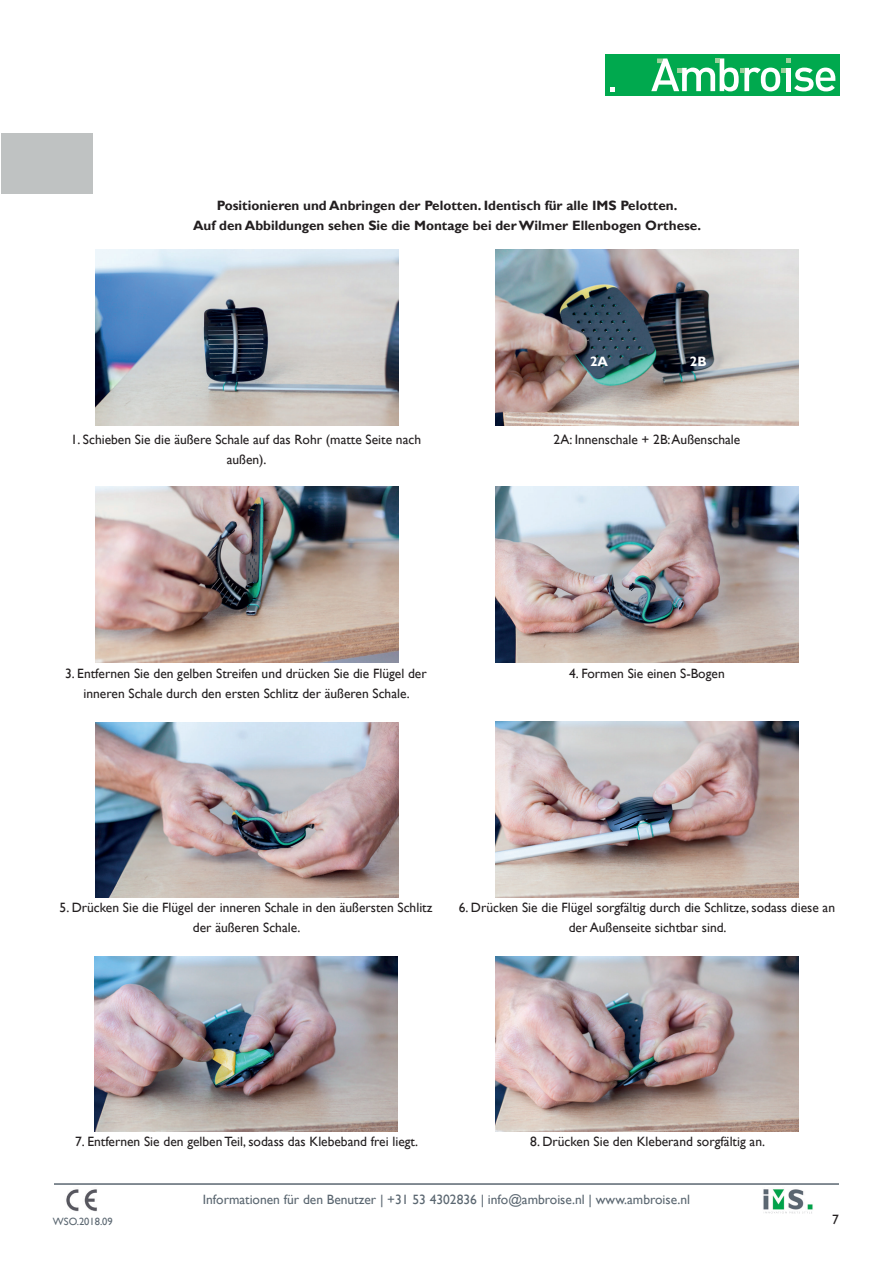
<style>
.page{position:relative;width:893px;height:1263px;background:#fff}
.page>*{position:absolute;margin:0;border:0;box-sizing:border-box;transform-origin:0 0}
.t1{font:13.5px/19.5px "Gill Sans";color:#231f20;text-align:center}
.t2{font:700 13.5px/19.5px "Gill Sans";color:#231f20;text-align:center}
.t3{font:13.5px "Gill Sans";color:#5b6771}
.t4{font:700 13.5px "Gill Sans";color:#fff}
.t5{font:10.5px "Gill Sans";color:#5b6771}
</style>
<div class="page">
<hr style="left:54px;top:1183px;width:785px;height:2px;background:#5b6771">
<div style="left:606px;top:54px;width:234px;height:42px;background:#00a94e"></div>
<svg style="left:651px;top:58px;width:184px;height:33px"></svg>
<svg style="left:610px;top:87px;width:5px;height:4px"></svg>
<img style="left:763px;top:1189px;width:50px;height:25px">
<img style="left:66px;top:1189px;width:31px;height:23px">
<div style="left:1px;top:133px;width:91px;height:60px;background:#bfc2c2"></div>
<img style="left:95px;top:250px;width:304px;height:175px">
<img style="left:495px;top:250px;width:304px;height:175px">
<img style="left:95px;top:486px;width:304px;height:177px">
<img style="left:495px;top:487px;width:304px;height:175px">
<img style="left:95px;top:722px;width:304px;height:176px">
<img style="left:495px;top:722px;width:304px;height:176px">
<img style="left:94px;top:956px;width:304px;height:176px">
<img style="left:495px;top:956px;width:304px;height:176px">
<p class="t2" style="left:193px;top:196px;width:510px">Positionieren und Anbringen der Pelotten. Identisch für alle IMS Pelotten.<br>Auf den Abbildungen sehen Sie die Montage bei der Wilmer Ellenbogen Orthese.</p>
<p class="t1" style="left:71px;top:430px;width:352px">1. Schieben Sie die äußere Schale auf das Rohr (matte Seite nach außen).</p>
<p class="t1" style="left:65px;top:664px;width:363px">3. Entfernen Sie den gelben Streifen und drücken Sie die Flügel der inneren Schale durch den ersten Schlitz der äußeren Schale.</p>
<p class="t4" style="left:590px;top:353px;width:19px">2A</p>
<p class="t4" style="left:690px;top:353px;width:18px">2B</p>
<p class="t1" style="left:554px;top:430px;width:188px">2A: Innenschale + 2B: Außenschale</p>
<p class="t1" style="left:569px;top:664px;width:157px">4. Formen Sie einen S-Bogen</p>
<p class="t1" style="left:60px;top:898px;width:374px">5. Drücken Sie die Flügel der inneren Schale in den äußersten Schlitz der äußeren Schale.</p>
<p class="t1" style="left:459px;top:898px;width:378px">6. Drücken Sie die Flügel sorgfältig durch die Schlitze, sodass diese an der Außenseite sichtbar sind.</p>
<p class="t1" style="left:75px;top:1132px;width:344px">7. Entfernen Sie den gelben Teil, sodass das Klebeband frei liegt.</p>
<p class="t1" style="left:530px;top:1132px;width:236px">8. Drücken Sie den Kleberand sorgfältig an.</p>
<p class="t3" style="left:203px;top:1191px;width:489px">Informationen für den Benutzer | +31 53 4302836 | info@ambroise.nl | www.ambroise.nl</p>
<p class="t5" style="left:53px;top:1215px;width:61px">WSO.2018.09</p>
<p class="t1" style="left:832px;top:1210px;width:8px">7</p>
</div>
